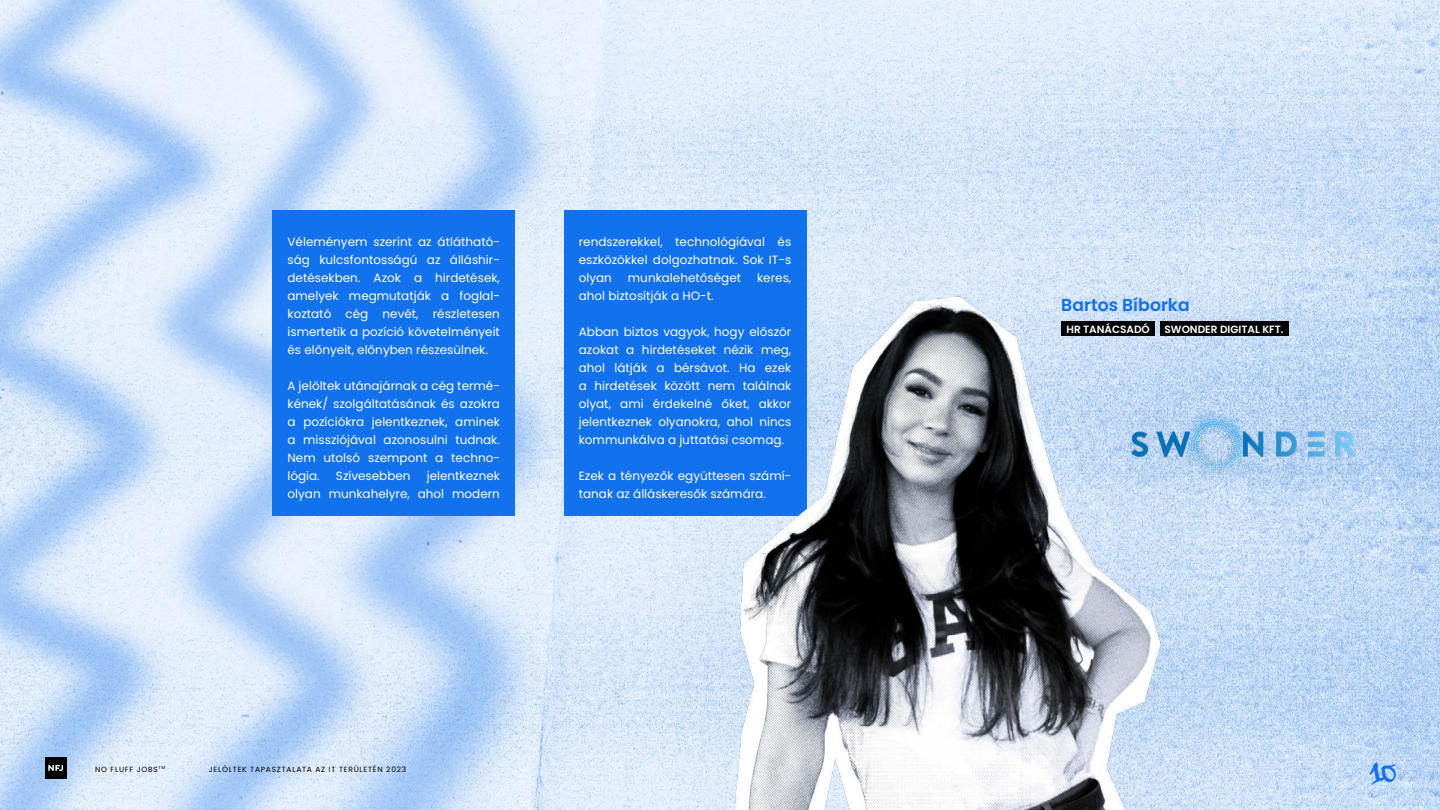
<style>
.page{position:relative;width:1440px;height:810px;background:#fff}
.page>*{position:absolute;margin:0;border:0;box-sizing:border-box;transform-origin:0 0}
.t1{font:35.25px "Subway New York SC";color:#1271ed}
.t2{font:600 17.25px "Poppins";color:#1271ed}
.t3{font:12px/18px "Poppins";color:#fff;text-align:justify}
.t4{font:600 10.5px "Poppins";color:#fff}
.t5{font:7.5px "Poppins";letter-spacing:.1em;color:#000}
.t6{font:4.35px "Poppins";color:#000}
</style>
<div class="page">
<img style="left:580px;top:0;width:860px;height:810px">
<img style="left:0;top:0;width:580px;height:810px">
<div style="left:1160px;top:322px;width:128px;height:14px;background:#000"></div>
<div style="left:272px;top:210px;width:243px;height:306px;background:#1271ed"></div>
<div style="left:564px;top:210px;width:242px;height:306px;background:#1271ed"></div>
<img style="left:672px;top:225px;width:511px;height:585px">
<img style="left:1131px;top:405px;width:225px;height:78px">
<div style="left:45px;top:757px;width:21px;height:22px;background:#000"></div>
<svg style="left:48px;top:765px;width:15px;height:6px"></svg>
<p class="t3" style="left:288px;top:233px;width:214px">Véleményem szerint az átlátható&shy;ság kulcsfontosságú az álláshir&shy;detésekben. Azok a hirdetések, amelyek megmutatják a foglal&shy;koztató cég nevét, részletesen ismertetik a pozíció követelményeit és előnyeit, előnyben részesülnek.</p>
<p class="t3" style="left:288px;top:377px;width:214px">A jelöltek utánajárnak a cég termé&shy;kének/ szolgáltatásának és azokra a pozíciókra jelentkeznek, aminek a missziójával azonosulni tudnak.<br>Nem utolsó szempont a techno&shy;lógia.</p>
<p class="t3" style="left:336px;top:467px;width:76px">Szívesebben</p>
<p class="t3" style="left:288px;top:467px;width:214px;text-align:right">jelentkeznek<br>olyan munkahelyre, ahol modern</p>
<p class="t3" style="left:579px;top:233px;width:214px">rendszerekkel, technológiával és eszközökkel dolgozhatnak. Sok IT-s olyan</p>
<p class="t3" style="left:628px;top:269px;width:115px">munkalehetőséget</p>
<p class="t3" style="left:757px;top:269px;width:36px">keres,</p>
<p class="t3" style="left:579px;top:287px;width:136px">ahol biztosítják a HO-t.</p>
<p class="t3" style="left:579px;top:323px;width:214px">Abban biztos vagyok, hogy először azokat a hirdetéseket nézik meg, ahol látják a bérsávot. Ha ezek a hirdetések között nem találnak olyat, ami érdekelné őket, akkor jelentkeznek olyanokra, ahol nincs kommunkálva a juttatási csomag.</p>
<p class="t3" style="left:579px;top:467px;width:214px">Ezek a tényezők együttesen számí&shy;tanak az álláskeresők számára.</p>
<p class="t5" style="left:95px;top:765px;width:64px">NO FLUFF JOBS</p>
<p class="t5" style="left:209px;top:765px;width:199px">JELÖLTEK TAPASZTALATA AZ IT TERÜLETÉN 2023</p>
<p class="t6" style="left:159px;top:765px;width:8px">TM</p>
<h2 class="t2" style="left:1061px;top:295px;width:130px">Bartos Bíborka</h2>
<p class="t4" style="left:1066px;top:323px;width:85px">HR TANÁCSADÓ</p>
<p class="t4" style="left:1165px;top:323px;width:121px">SWONDER DIGITAL KFT.</p>
<h1 class="t1" style="left:1372px;top:752px;width:25px">10</h1>
</div>
